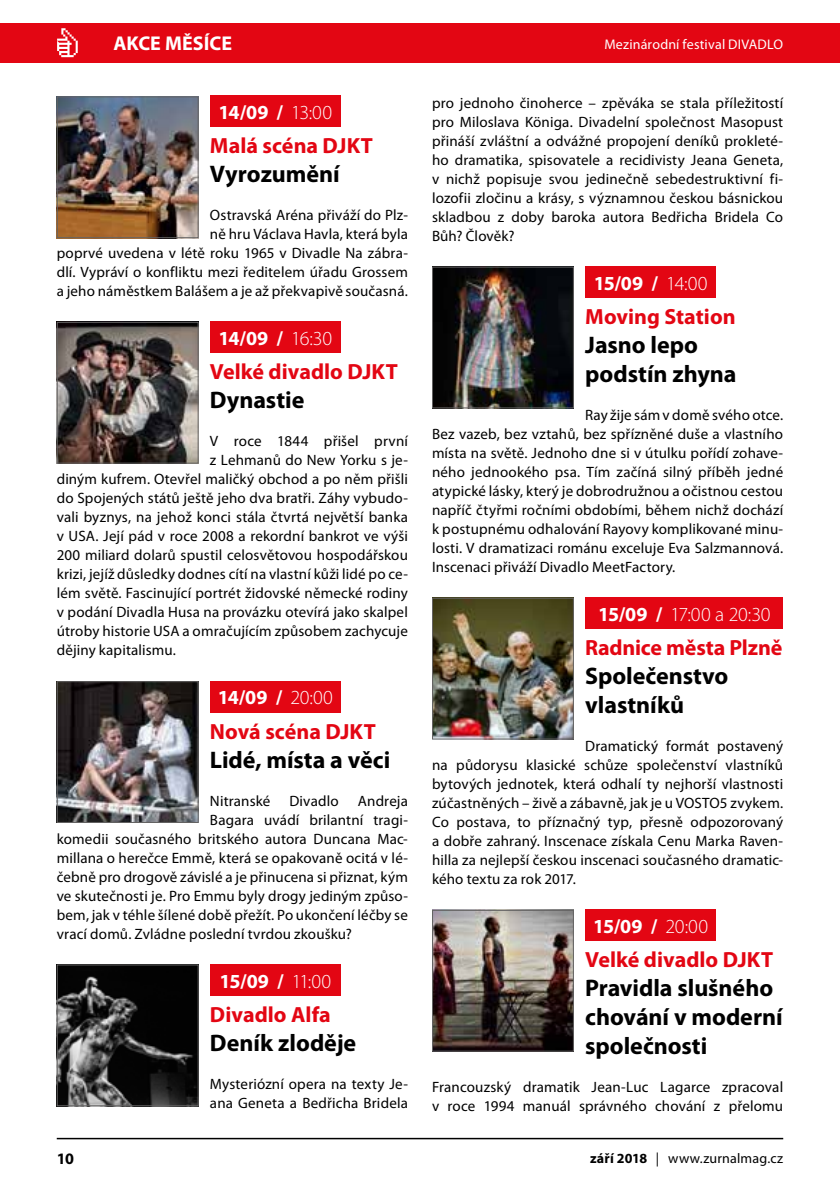
<style>
.page{position:relative;width:840px;height:1191px;background:#fff}
.page>*{position:absolute;margin:0;border:0;box-sizing:border-box;transform-origin:0 0}
.t1{font:700 24px/28.8px "Myriad Pro";letter-spacing:-.005em;color:#000}
.t2{font:700 22px "Myriad Pro";color:#e30613}
.t3{font:700 20px "Myriad Pro";color:#fff}
.t4{font:300 20px "Myriad Pro";letter-spacing:-.015em;color:#fff}
.t5{font:700 16px "Myriad Pro";color:#000}
.t6{font:15px/19px "Myriad Pro";letter-spacing:.01em;color:#000;text-align:justify}
.t7{font:14px "Myriad Pro";letter-spacing:.01em;color:#fff}
.t8{font:14px "Myriad Pro";letter-spacing:.01em;color:#000}
.s1{font-weight:300}
.s2{font-weight:700}
</style>
<div class="page">
<hr style="left:57px;top:1137px;width:725px;height:2px;background:#000">
<div style="left:0;top:23px;width:839px;height:39px;background:#e30613"></div>
<svg style="left:57px;top:28px;width:21px;height:29px"></svg>
<div style="left:210px;top:95px;width:130px;height:32px;background:#e30613"></div>
<div style="left:210px;top:322px;width:130px;height:31px;background:#e30613"></div>
<div style="left:210px;top:681px;width:130px;height:31px;background:#e30613"></div>
<div style="left:210px;top:964px;width:130px;height:31px;background:#e30613"></div>
<div style="left:585px;top:266px;width:130px;height:32px;background:#e30613"></div>
<div style="left:585px;top:597px;width:197px;height:32px;background:#e30613"></div>
<div style="left:585px;top:909px;width:130px;height:32px;background:#e30613"></div>
<img style="left:59px;top:98px;width:137px;height:138px">
<div style="left:57px;top:96px;width:141px;height:142px;border:1px solid #646363"></div>
<img style="left:59px;top:324px;width:137px;height:137px">
<div style="left:57px;top:322px;width:141px;height:141px;border:1px solid #646363"></div>
<img style="left:59px;top:683px;width:137px;height:138px">
<div style="left:57px;top:681px;width:141px;height:142px;border:1px solid #646363"></div>
<img style="left:59px;top:966px;width:137px;height:138px">
<div style="left:57px;top:964px;width:141px;height:142px;border:1px solid #646363"></div>
<img style="left:434px;top:269px;width:137px;height:137px">
<div style="left:432px;top:267px;width:141px;height:141px;border:1px solid #646363"></div>
<img style="left:434px;top:600px;width:137px;height:137px">
<div style="left:432px;top:598px;width:141px;height:141px;border:1px solid #646363"></div>
<img style="left:434px;top:912px;width:137px;height:137px">
<div style="left:432px;top:910px;width:141px;height:141px;border:1px solid #646363"></div>
<h3 class="t3" style="left:113px;top:30px;width:120px">AKCE MĚSÍCE</h3>
<h3 class="t3" style="left:218px;top:99px;width:115px">14/09 / <span class="s1">13:00</span></h3>
<h2 class="t2" style="left:210px;top:131px;width:164px">Malá scéna DJKT</h2>
<h1 class="t1" style="left:210px;top:159px;width:131px">Vyrozumění</h1>
<p class="t6" style="left:57px;top:205px;width:352px;text-align:right">Ostravská Aréna přiváží do Plz-<br>ně hru Václava Havla, která byla<br>poprvé uvedena v létě roku 1965 v Divadle Na zábra&shy;dlí. Vypráví o konfliktu mezi ředitelem úřadu Grossem a jeho náměstkem Balášem a je až překvapivě současná.</p>
<h3 class="t3" style="left:218px;top:325px;width:115px">14/09 / <span class="s1">16:30</span></h3>
<h2 class="t2" style="left:210px;top:357px;width:189px">Velké divadlo DJKT</h2>
<h1 class="t1" style="left:210px;top:385px;width:96px">Dynastie</h1>
<p class="t6" style="left:210px;top:431px;width:199px">V roce 1844 přišel první</p>
<p class="t6" style="left:210px;top:450px;width:199px">z Lehmanů do New Yorku s je-</p>
<p class="t6" style="left:57px;top:469px;width:352px">diným kufrem. Otevřel maličký obchod a po něm přišli</p>
<p class="t6" style="left:57px;top:488px;width:352px">do Spojených států ještě jeho dva bratři. Záhy vybudo-</p>
<p class="t6" style="left:57px;top:507px;width:352px">vali byznys, na jehož konci stála čtvrtá největší banka</p>
<p class="t6" style="left:57px;top:526px;width:352px">v USA. Její pád v roce 2008 a rekordní bankrot ve výši</p>
<p class="t6" style="left:57px;top:545px;width:352px">200 miliard dolarů spustil celosvětovou hospodářskou</p>
<p class="t6" style="left:57px;top:564px;width:352px">krizi, jejíž důsledky dodnes cítí na vlastní kůži lidé po ce-</p>
<p class="t6" style="left:57px;top:583px;width:352px">lém světě. Fascinující portrét židovské německé rodiny</p>
<p class="t6" style="left:57px;top:602px;width:352px">v podání Divadla Husa na provázku otevírá jako skalpel</p>
<p class="t6" style="left:57px;top:621px;width:352px">útroby historie USA a omračujícím způsobem zachycuje</p>
<p class="t6" style="left:57px;top:640px;width:121px">dějiny kapitalismu.</p>
<h3 class="t3" style="left:217px;top:684px;width:117px">14/09 / <span class="s1">20:00</span></h3>
<h2 class="t2" style="left:210px;top:717px;width:167px">Nová scéna DJKT</h2>
<h1 class="t1" style="left:210px;top:744px;width:182px">Lidé, místa a věci</h1>
<p class="t6" style="left:210px;top:790px;width:62px">Nitranské</p>
<p class="t6" style="left:289px;top:790px;width:51px">Divadlo</p>
<p class="t6" style="left:357px;top:790px;width:52px">Andreja</p>
<p class="t6" style="left:210px;top:809px;width:199px">Bagara uvádí brilantní tragi-</p>
<p class="t6" style="left:57px;top:828px;width:352px">komedii současného britského autora Duncana Mac-</p>
<p class="t6" style="left:57px;top:847px;width:352px">millana o herečce Emmě, která se opakovaně ocitá v lé-</p>
<p class="t6" style="left:57px;top:866px;width:352px">čebně pro drogově závislé a je přinucena si přiznat, kým</p>
<p class="t6" style="left:57px;top:885px;width:352px">ve skutečnosti je. Pro Emmu byly drogy jediným způso-</p>
<p class="t6" style="left:57px;top:904px;width:352px">bem, jak v téhle šílené době přežít. Po ukončení léčby se</p>
<p class="t6" style="left:57px;top:923px;width:296px">vrací domů. Zvládne poslední tvrdou zkoušku?</p>
<h3 class="t3" style="left:219px;top:967px;width:113px">15/09 / <span class="s1">11:00</span></h3>
<h2 class="t2" style="left:210px;top:1000px;width:122px">Divadlo Alfa</h2>
<h1 class="t1" style="left:210px;top:1027px;width:148px">Deník zloděje</h1>
<p class="t6" style="left:210px;top:1074px;width:199px">Mysteriózní opera na texty Je&shy;ana Geneta a Bedřicha Bridela</p>
<p class="t5" style="left:57px;top:1148px;width:19px">10</p>
<p class="t7" style="left:604px;top:35px;width:180px">Mezinárodní festival DIVADLO</p>
<p class="t6" style="left:432px;top:93px;width:352px">pro jednoho činoherce – zpěváka se stala příležitostí pro Miloslava Königa. Divadelní společnost Masopust přináší zvláštní a odvážné propojení deníků prokleté&shy;ho dramatika, spisovatele a recidivisty Jeana Geneta, v nichž popisuje svou jedinečně sebedestruktivní fi&shy;lozofii zločinu a krásy, s významnou českou básnickou skladbou z doby baroka autora Bedřicha Bridela Co Bůh? Člověk?</p>
<h3 class="t3" style="left:593px;top:270px;width:115px">15/09 / <span class="s1">14:00</span></h3>
<h2 class="t2" style="left:585px;top:302px;width:152px">Moving Station</h2>
<h1 class="t1" style="left:585px;top:330px;width:153px">Jasno lepo podstín zhyna</h1>
<p class="t6" style="left:432px;top:405px;width:352px;text-indent:153px">Ray žije sám v domě svého otce.<br>Bez vazeb, bez vztahů, bez spřízněné duše a vlastního místa na světě. Jednoho dne si v útulku pořídí zohave&shy;ného jednookého psa. Tím začíná silný příběh jedné atypické lásky, který je dobrodružnou a očistnou cestou napříč čtyřmi ročními obdobími, během nichž dochází k postupnému odhalování Rayovy komplikované minu&shy;losti. V dramatizaci románu exceluje Eva Salzmannová.<br>Inscenaci přiváží Divadlo MeetFactory.</p>
<h3 class="t4" style="left:597px;top:602px;width:174px"><span class="s2">15/09 /</span> 17:00 a 20:30</h3>
<h2 class="t2" style="left:585px;top:633px;width:198px">Radnice města Plzně</h2>
<h1 class="t1" style="left:585px;top:661px;width:145px">Společenstvo vlastníků</h1>
<p class="t6" style="left:432px;top:736px;width:352px;text-indent:153px">Dramatický formát postavený na půdorysu klasické schůze společenství vlastníků bytových jednotek, která odhalí ty nejhorší vlastnosti zúčastněných – živě a zábavně, jak je u VOSTO5 zvykem.<br>Co postava, to příznačný typ, přesně odpozorovaný a dobře zahraný. Inscenace získala Cenu Marka Raven&shy;hilla za nejlepší českou inscenaci současného dramatic&shy;kého textu za rok 2017.</p>
<h3 class="t3" style="left:592px;top:913px;width:116px">15/09 / <span class="s1">20:00</span></h3>
<h2 class="t2" style="left:585px;top:945px;width:189px">Velké divadlo DJKT</h2>
<h1 class="t1" style="left:585px;top:973px;width:199px">Pravidla slušného chování v moderní společnosti</h1>
<p class="t6" style="left:432px;top:1077px;width:352px">Francouzský dramatik Jean-Luc Lagarce zpracoval v roce 1994 manuál správného chování z přelomu</p>
<p class="t8" style="left:589px;top:1149px;width:194px"><span class="s2">září 2018</span> | www.zurnalmag.cz</p>
</div>
